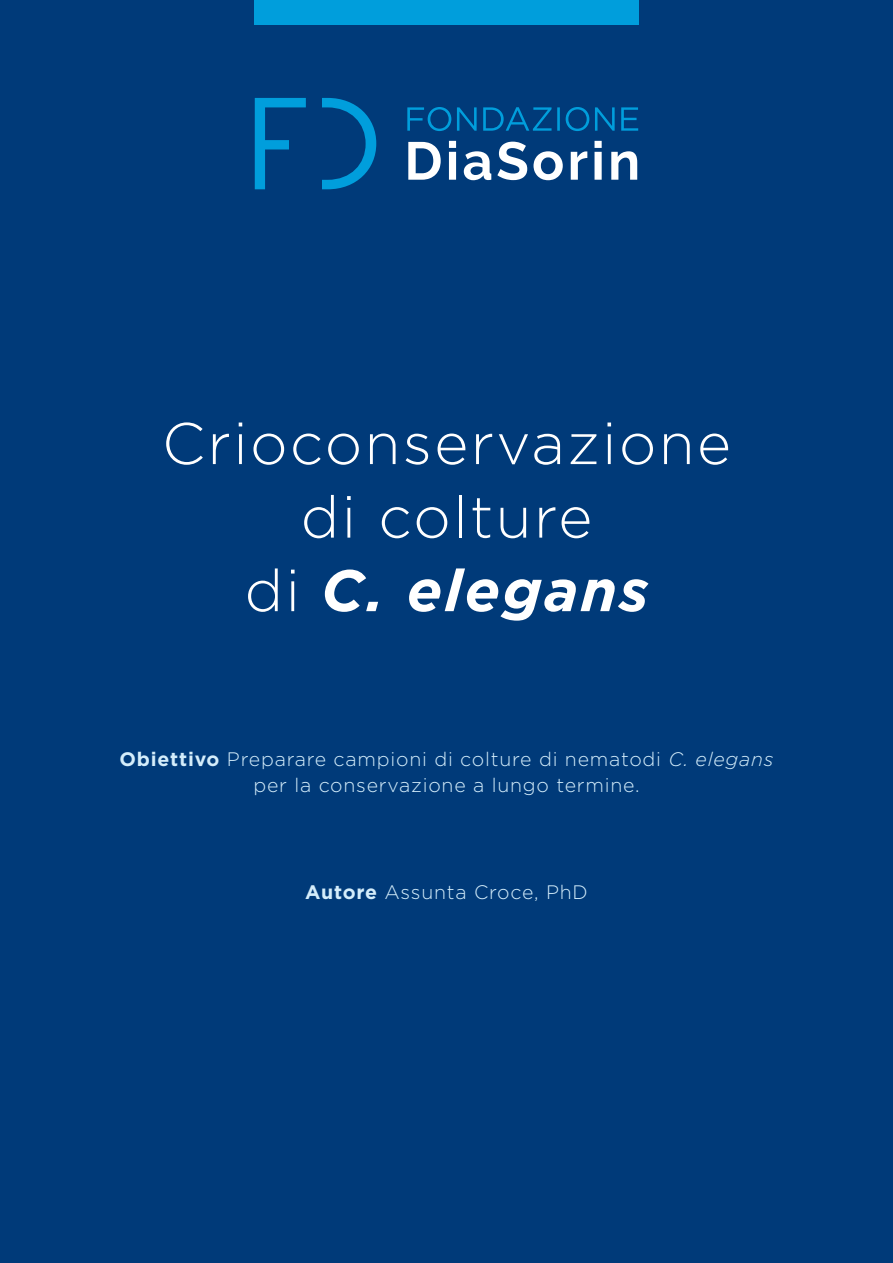
<style>
.page{position:relative;width:893px;height:1263px;background:#003a79}
.page>*{position:absolute;margin:0;border:0;box-sizing:border-box;transform-origin:0 0}
.t1{font:300 58.5px "Gotham";letter-spacing:.04em;color:#fff}
.t2{font:italic 700 58.5px "Gotham";letter-spacing:.04em;color:#fff}
.t3{font:300 19.5px/25.5px "Gotham";letter-spacing:.04em;color:#d4edfb;text-align:center}
.s1{font-weight:300;font-style:normal}
.s2{font-weight:700}
.s3{font-style:italic}
</style>
<div class="page">
<div style="left:254px;top:0;width:385px;height:24px;background:#009edc"></div>
<svg style="left:407px;top:107px;width:231px;height:24px"></svg>
<svg style="left:408px;top:141px;width:229px;height:39px"></svg>
<svg style="left:322px;top:98px;width:54px;height:91px"></svg>
<svg style="left:255px;top:98px;width:51px;height:91px"></svg>
<p class="t1" style="left:162px;top:406px;width:571px">Crioconservazione</p>
<p class="t1" style="left:301px;top:480px;width:293px">di colture</p>
<p class="t2" style="left:245px;top:552px;width:405px"><span class="s1">di</span> C. elegans</p>
<p class="t3" style="left:120px;top:746px;width:655px"><span class="s2">Obiettivo</span> Preparare campioni di colture di nematodi <span class="s3">C. elegans </span>per la conservazione a lungo termine.</p>
<p class="t3" style="left:305px;top:878px;width:284px"><span class="s2">Autore</span> Assunta Croce, PhD</p>
</div>
